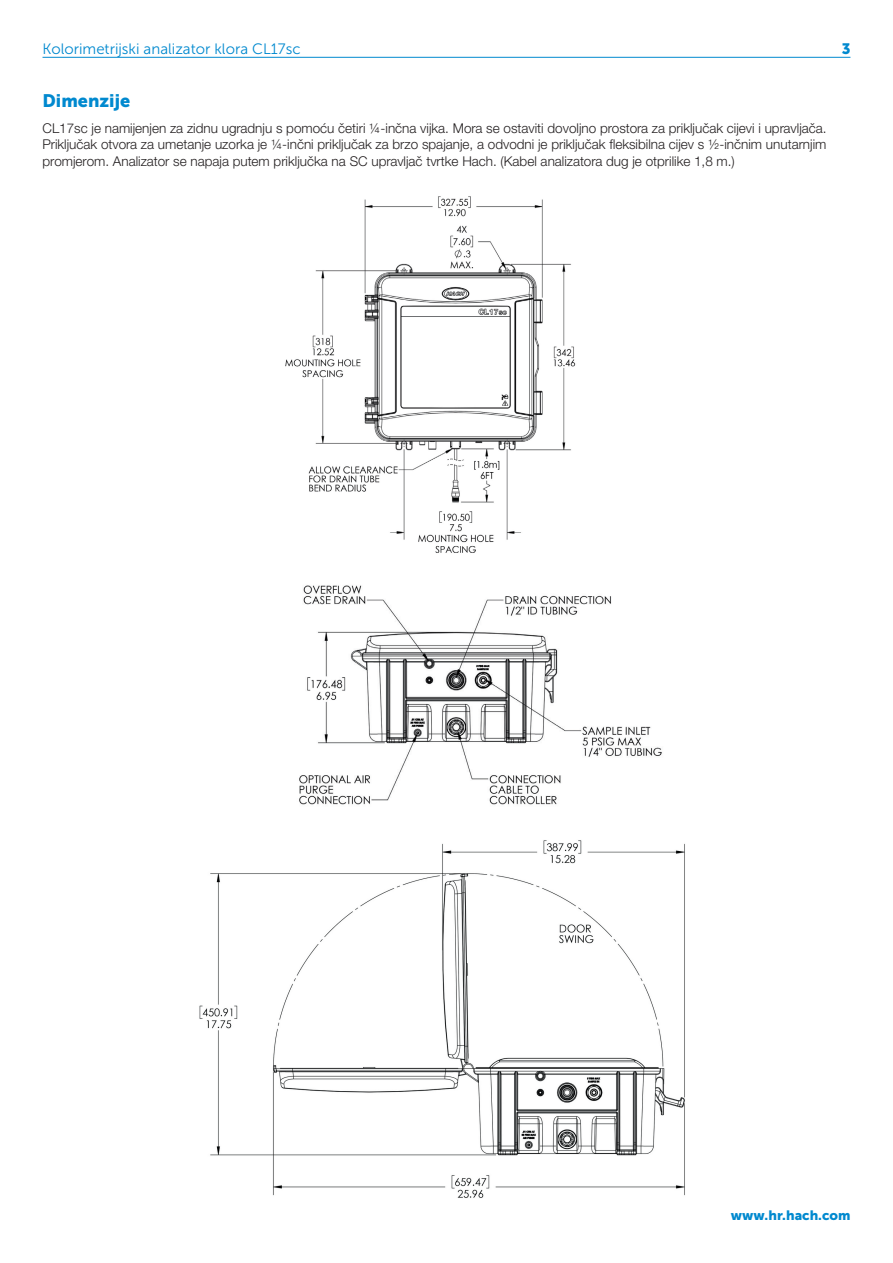
<style>
.page{position:relative;width:893px;height:1263px;background:#fff}
.page>*{position:absolute;margin:0;border:0;box-sizing:border-box;transform-origin:0 0}
.Head_2{font:18px "Museo Sans 900";color:#0089cf}
.Head_3{font:15px "Museo Sans 300";color:#0089cf}
.Head_3-2{font:15px "Museo Sans 900";color:#0089cf}
.Text_1{font:300 13.5px/16.5px "Helvetica Neue LTW1 G";color:#231f20;text-align:justify}
.Text_1_Color{font:13.5px "Museo Sans 900";color:#0089cf}
</style>
<div class="page">
<img style="left:285px;top:196px;width:291px;height:357px">
<img style="left:299px;top:585px;width:363px;height:220px">
<img style="left:199px;top:840px;width:486px;height:358px">
<hr style="left:43px;top:57px;width:807px;height:1px;background:#0089cf">
<p class="Head_3" style="left:43px;top:41px;width:260px">Kolorimetrijski analizator klora CL17sc</p>
<p class="Head_3-2" style="left:842px;top:40px;width:10px">3</p>
<p class="Head_2" style="left:43px;top:91px;width:89px">Dimenzije</p>
<p class="Text_1" style="left:43px;top:120px;width:786px">CL17sc je namijenjen za zidnu ugradnju s pomoću četiri ¼-inčna vijka. Mora se ostaviti dovoljno prostora za priključak cijevi i upravljača.<br>Priključak otvora za umetanje uzorka je ¼-inčni priključak za brzo spajanje, a odvodni je priključak fleksibilna cijev s ½-inčnim unutarnjim promjerom. Analizator se napaja putem priključka na SC upravljač tvrtke Hach. (Kabel analizatora dug je otprilike 1,8 m.)</p>
<p class="Text_1_Color" style="left:731px;top:1208px;width:121px">www.hr.hach.com</p>
</div>
